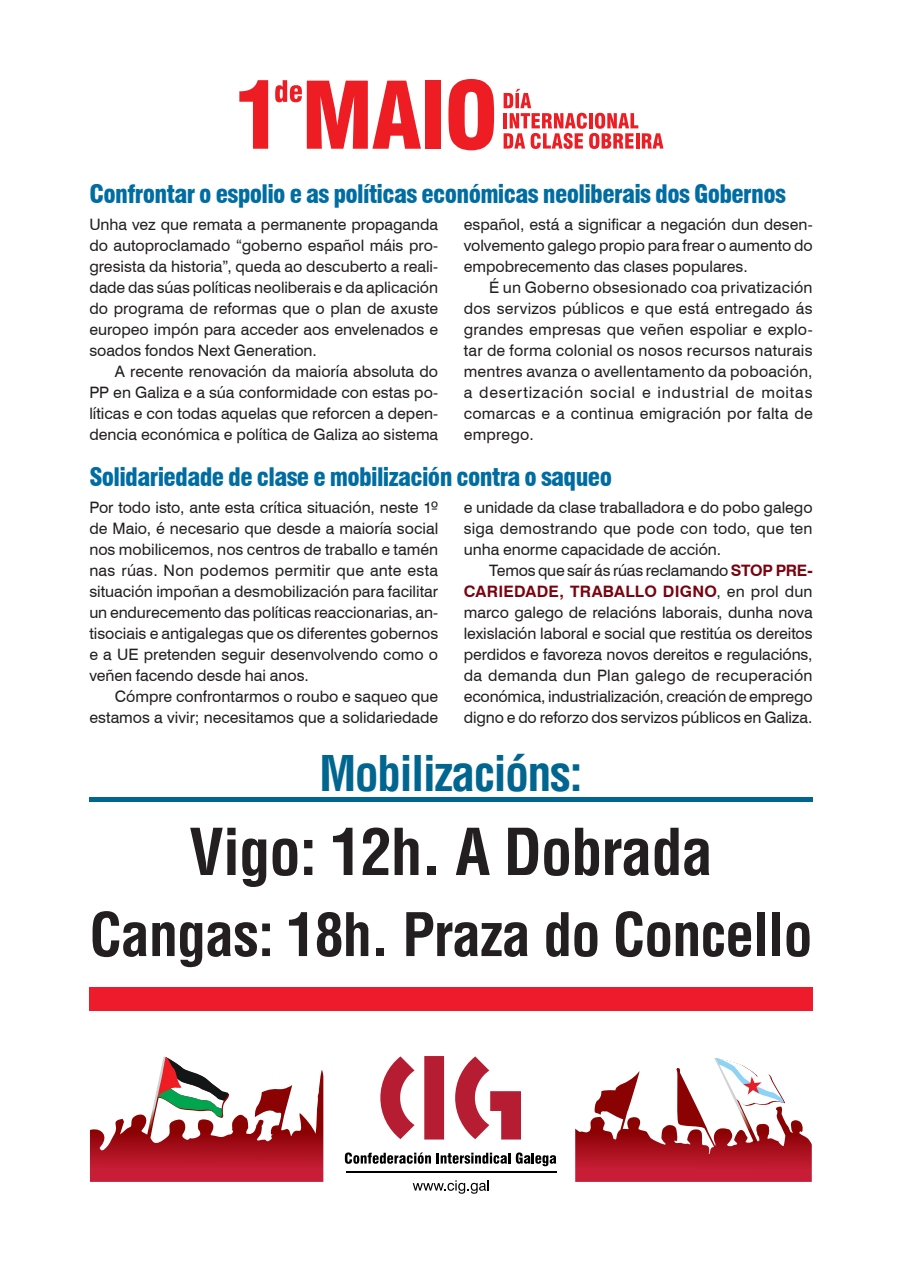
<style>
.page{position:relative;width:902px;height:1272px;background:#fff}
.page>*{position:absolute;margin:0;border:0;box-sizing:border-box;transform-origin:0 0}
.t1{font:700 condensed 63px "Helvetica LT Std";letter-spacing:-.02em;color:#231f20}
.t2{font:700 condensed 58.5px "Helvetica LT Std";letter-spacing:-.02em;color:#231f20}
.t3{font:700 condensed 48px "Helvetica LT Std";letter-spacing:-.035em;color:#00668f}
.t4{font:900 condensed 24.9px "Swiss 721 BT";letter-spacing:-.025em;color:#006da2}
.t5{font:15.75px/21px "Swiss 721 BT";color:#231f20;text-align:justify}
.s1{font-weight:700;color:#78030f}
</style>
<div class="page">
<svg style="left:90px;top:1056px;width:233px;height:125px"></svg>
<div style="left:89px;top:987px;width:723px;height:23px;background:#ee1b2d"></div>
<div style="left:89px;top:797px;width:723px;height:5px;background:#00668f"></div>
<hr style="left:345px;top:1170px;width:211px;height:2px;background:#000001">
<svg style="left:380px;top:1056px;width:141px;height:83px"></svg>
<svg style="left:345px;top:1152px;width:211px;height:14px"></svg>
<svg style="left:412px;top:1180px;width:76px;height:13px"></svg>
<svg style="left:239px;top:80px;width:29px;height:69px"></svg>
<div style="left:425px;top:81px;width:16px;height:68px;background:#ee1d23"></div>
<svg style="left:448px;top:79px;width:46px;height:71px"></svg>
<svg style="left:275px;top:80px;width:146px;height:69px"></svg>
<svg style="left:503px;top:89px;width:160px;height:60px"></svg>
<svg style="left:575px;top:1058px;width:236px;height:123px"></svg>
<h3 class="t4" style="left:89px;top:178px;width:698px">Confrontar o espolio e as políticas económicas neoliberais dos Gobernos</h3>
<p class="t5" style="left:89px;top:213px;width:350px">Unha vez que remata a permanente propaganda do autoproclamado “goberno español máis pro&shy;gresista da historia”, queda ao descuberto a reali&shy;dade das súas políticas neoliberais e da aplicación do programa de reformas que o plan de axuste europeo impón para acceder aos envelenados e soados fondos Next Generation.</p>
<p class="t5" style="left:89px;top:360px;width:350px;text-indent:26px">A recente renovación da maioría absoluta do PP en Galiza e a súa conformidade con estas po&shy;líticas e con todas aquelas que reforcen a depen&shy;dencia económica e política de Galiza ao sistema</p>
<p class="t5" style="left:463px;top:213px;width:350px">español, está a significar a negación dun desen&shy;volvemento galego propio para frear o aumento do empobrecemento das clases populares.</p>
<p class="t5" style="left:463px;top:276px;width:350px;text-indent:26px">É un Goberno obsesionado coa privatización dos servizos públicos e que está entregado ás grandes empresas que veñen espoliar e explo&shy;tar de forma colonial os nosos recursos naturais mentres avanza o avellentamento da poboación, a desertización social e industrial de moitas comarcas e a continua emigración por falta de emprego.</p>
<h3 class="t4" style="left:89px;top:462px;width:524px">Solidariedade de clase e mobilización contra o saqueo</h3>
<p class="t5" style="left:89px;top:497px;width:350px">Por todo isto, ante esta crítica situación, neste 1º de Maio, é necesario que desde a maioría social nos mobilicemos, nos centros de traballo e tamén nas rúas. Non podemos permitir que ante esta situación impoñan a desmobilización para facilitar un endurecemento das políticas reaccionarias, an&shy;tisociais e antigalegas que os diferentes gobernos e a UE pretenden seguir desenvolvendo como o veñen facendo desde hai anos.</p>
<p class="t5" style="left:89px;top:686px;width:350px;text-align:right">Cómpre confrontarmos o roubo e saqueo que estamos a vivir; necesitamos que a solidariedade</p>
<p class="t5" style="left:463px;top:497px;width:350px">e unidade da clase traballadora e do pobo galego siga demostrando que pode con todo, que ten unha enorme capacidade de acción.</p>
<p class="t5" style="left:463px;top:560px;width:350px;text-indent:26px">Temos que saír ás rúas reclamando <span class="s1">STOP PRE-CARIEDADE, TRABALLO DIGNO</span>, en prol dun marco galego de relacións laborais, dunha nova lexislación laboral e social que restitúa os dereitos perdidos e favoreza novos dereitos e regulacións, da demanda dun Plan galego de recuperación económica, industrialización, creación de emprego digno e do reforzo dos servizos públicos en Galiza.</p>
<h3 class="t3" style="left:319px;top:743px;width:265px">Mobilizacións:</h3>
<h1 class="t1" style="left:189px;top:812px;width:525px">Vigo: 12h. A Dobrada</h1>
<h2 class="t2" style="left:89px;top:898px;width:724px">Cangas: 18h. Praza do Concello</h2>
</div>
